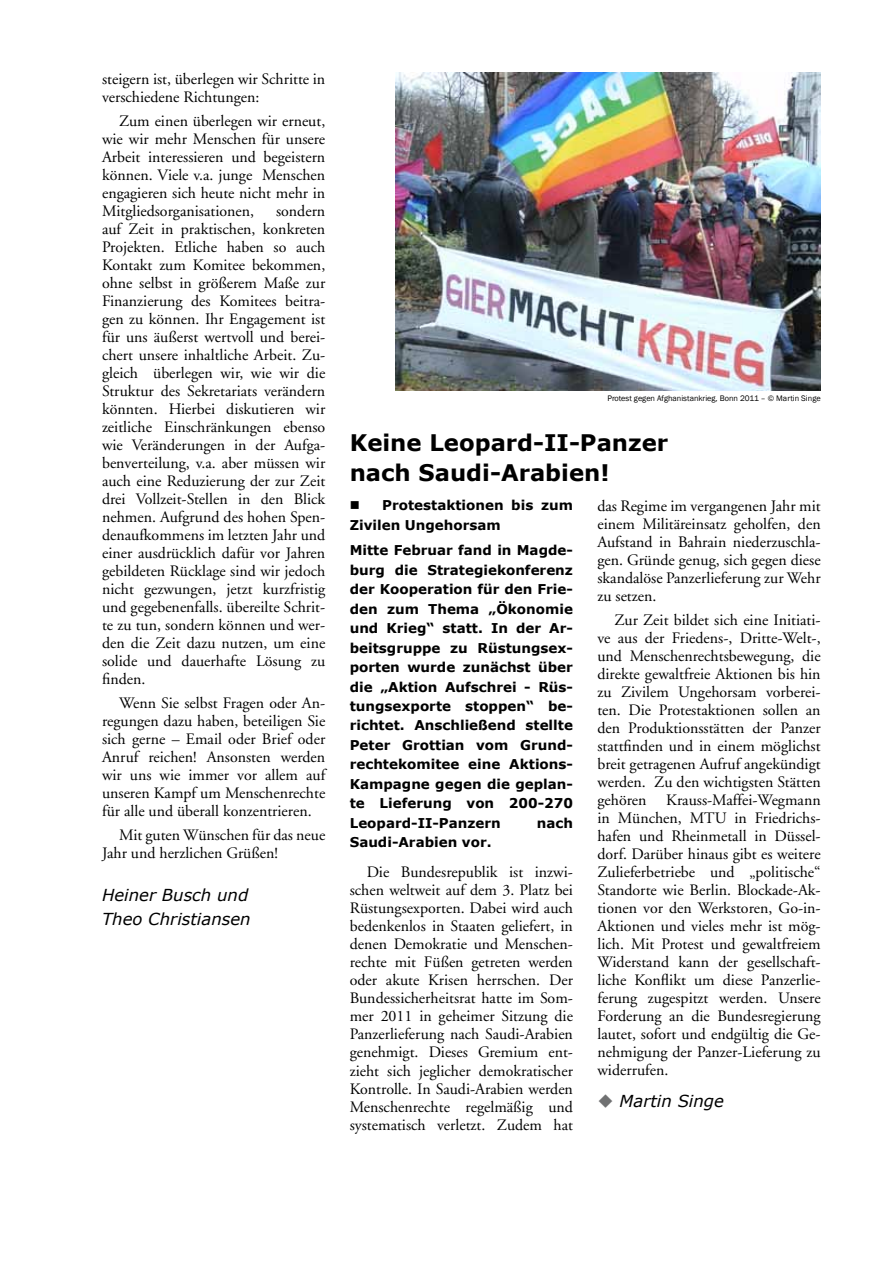
<style>
.page{position:relative;width:893px;height:1263px;background:#fff}
.page>*{position:absolute;margin:0;border:0;box-sizing:border-box;transform-origin:0 0}
.t1{font:700 22.8px/30px "Verdana";color:#000}
.t2{font:italic 16.5px/23.7px "Verdana";color:#000}
.t3{font:15.9px/18px "Adobe Garamond";color:#000;text-align:justify}
.t4{font:700 13.5px/19.5px "Verdana";color:#000}
.t5{font:8.25px "Franklin Gothic";color:#000}
.s1{color:#707172}
</style>
<div class="page">
<img style="left:395px;top:72px;width:426px;height:319px">
<p class="t3" style="left:102px;top:70px;width:225px">steigern ist, überlegen wir Schritte in verschiedene Richtungen:</p>
<p class="t3" style="left:102px;top:112px;width:225px;text-indent:17px">Zum einen überlegen wir erneut, wie wir mehr Menschen für unsere Arbeit interessieren und begeistern können. Viele v.a. junge Menschen engagieren sich heute nicht mehr in Mitgliedsorganisationen,</p>
<p class="t3" style="left:102px;top:202px;width:225px;text-indent:174px">sondern auf Zeit in praktischen, konkreten Projekten. Etliche haben so auch Kontakt zum Komitee bekommen, ohne selbst in größerem Maße zur Finanzierung des Komitees beitra&shy;gen zu können. Ihr Engagement ist für uns äußerst wertvoll und berei&shy;chert unsere inhaltliche Arbeit. Zu&shy;gleich überlegen wir, wie wir die Struktur des Sekretariats verändern könnten. Hierbei diskutieren wir zeitliche Einschränkungen ebenso wie Veränderungen in der Aufga&shy;benverteilung, v.a. aber müssen wir auch eine Reduzierung der zur Zeit drei Vollzeit-Stellen in den Blick nehmen. Aufgrund des hohen Spen&shy;denaufkommens im letzten Jahr und einer ausdrücklich dafür vor Jahren gebildeten Rücklage sind wir jedoch nicht gezwungen, jetzt kurzfristig und gegebenenfalls. übereilte Schrit&shy;te zu tun, sondern können und wer&shy;den die Zeit dazu nutzen, um eine solide und dauerhafte Lösung zu finden.</p>
<p class="t3" style="left:102px;top:694px;width:225px;text-indent:17px">Wenn Sie selbst Fragen oder An&shy;regungen dazu haben, beteiligen Sie sich gerne – Email oder Brief oder Anruf reichen! Ansonsten werden wir uns wie immer vor allem auf unseren Kampf um Menschenrechte für alle und überall konzentrieren.</p>
<p class="t3" style="left:102px;top:826px;width:225px;text-indent:17px">Mit guten Wünschen für das neue<br>Jahr und herzlichen Grüßen!</p>
<p class="t2" style="left:102px;top:883px;width:150px">Heiner Busch und<br>Theo Christiansen</p>
<p class="t5" style="left:607px;top:393px;width:215px">Protest gegen Afghanistankrieg, Bonn 2011 – © Martin Singe</p>
<h1 class="t1" style="left:350px;top:427px;width:320px">Keine Leopard-II-Panzer nach Saudi-Arabien!</h1>
<p class="t4" style="left:350px;top:495px;width:225px">■ Protestaktionen bis zum<br>Zivilen Ungehorsam</p>
<p class="t4" style="left:350px;top:540px;width:225px;text-align:justify">Mitte Februar fand in Magde&shy;burg die Strategiekonferenz der Kooperation für den Frie&shy;den zum Thema „Ökonomie und Krieg“ statt. In der Ar&shy;beitsgruppe zu Rüstungsex&shy;porten wurde zunächst über die „Aktion Aufschrei - Rüs&shy;tungsexporte stoppen“ be&shy;richtet. Anschließend stellte Peter Grottian vom Grund&shy;rechtekomitee eine Aktions-Kampagne gegen die geplan&shy;te Lieferung von 200-270<br>Leopard-II-Panzern</p>
<p class="t4" style="left:537px;top:813px;width:38px">nach</p>
<p class="t4" style="left:350px;top:832px;width:143px">Saudi-Arabien vor.</p>
<p class="t3" style="left:350px;top:864px;width:225px;text-indent:17px">Die Bundesrepublik ist inzwi&shy;schen weltweit auf dem 3. Platz bei Rüstungsexporten. Dabei wird auch bedenkenlos in Staaten geliefert, in denen Demokratie und Menschen&shy;rechte mit Füßen getreten werden oder akute Krisen herrschen. Der Bundessicherheitsrat hatte im Som&shy;mer 2011 in geheimer Sitzung die Panzerlieferung nach Saudi-Arabien genehmigt. Dieses Gremium ent&shy;zieht sich jeglicher demokratischer Kontrolle. In Saudi-Arabien werden Menschenrechte regelmäßig und systematisch verletzt. Zudem hat</p>
<p class="t3" style="left:597px;top:498px;width:225px">das Regime im vergangenen Jahr mit einem Militäreinsatz geholfen, den Aufstand in Bahrain niederzuschla&shy;gen. Gründe genug, sich gegen diese skandalöse Panzerlieferung zur Wehr zu setzen.</p>
<p class="t3" style="left:597px;top:612px;width:225px;text-indent:17px">Zur Zeit bildet sich eine Initiati&shy;ve aus der Friedens-, Dritte-Welt-, und Menschenrechtsbewegung, die direkte gewaltfreie Aktionen bis hin zu Zivilem Ungehorsam vorberei&shy;ten. Die Protestaktionen sollen an den Produktionsstätten der Panzer stattfinden und in einem möglichst breit getragenen Aufruf angekündigt werden. Zu den wichtigsten Stätten gehören Krauss-Maffei-Wegmann in München, MTU in Friedrichs&shy;hafen und Rheinmetall in Düssel&shy;dorf. Darüber hinaus gibt es weitere Zulieferbetriebe und „politische“ Standorte wie Berlin. Blockade-Ak&shy;tionen vor den Werkstoren, Go-in-Aktionen und vieles mehr ist mög&shy;lich. Mit Protest und gewaltfreiem Widerstand kann der gesellschaft&shy;liche Konflikt um diese Panzerlie&shy;ferung zugespitzt werden. Unsere Forderung an die Bundesregierung lautet, sofort und endgültig die Ge&shy;nehmigung der Panzer-Lieferung zu widerrufen.</p>
<p class="t2" style="left:597px;top:1088px;width:128px"><span class="s1">◆</span> Martin Singe</p>
</div>
